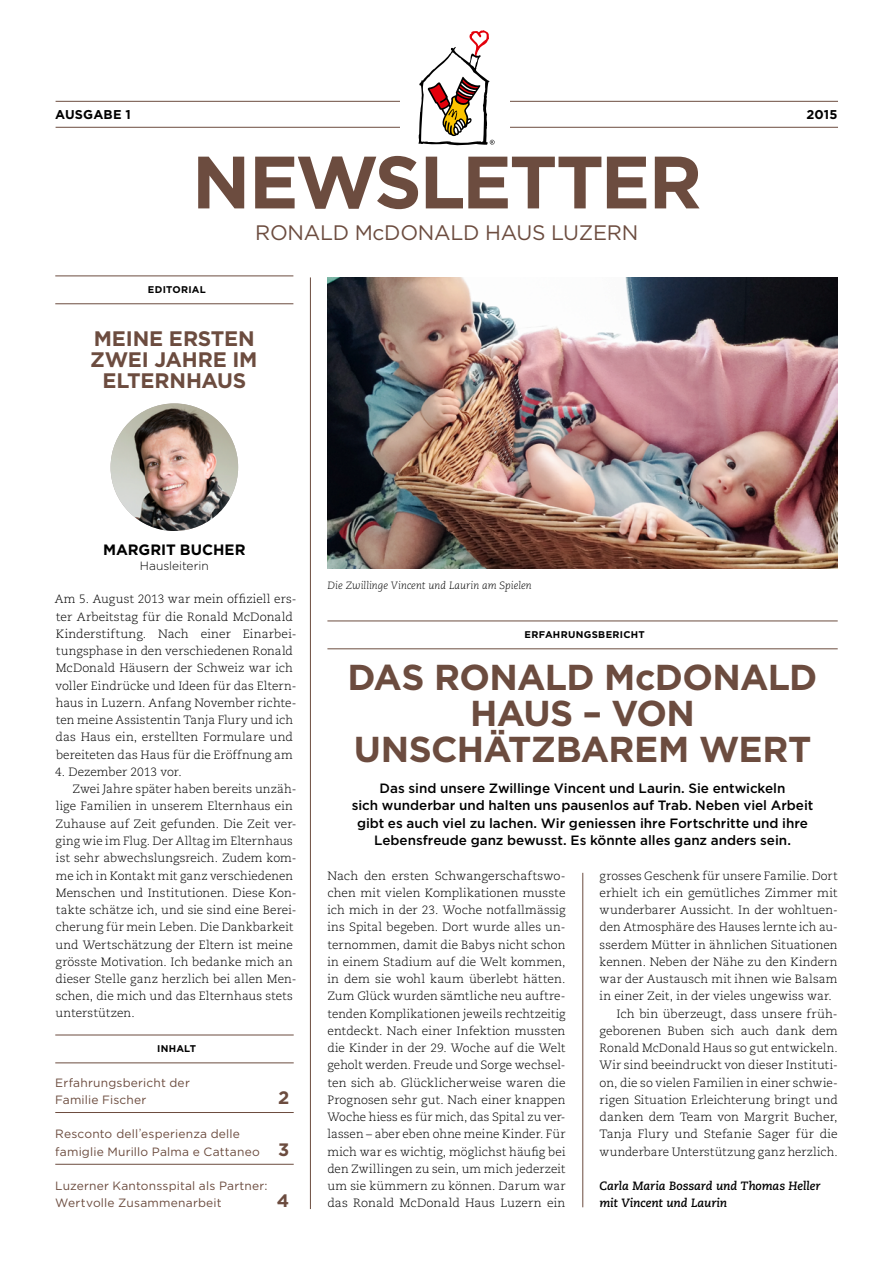
<style>
.page{position:relative;width:893px;height:1263px;background:#fff}
.page>*{position:absolute;margin:0;border:0;box-sizing:border-box;transform-origin:0 0}
.t1{font:700 73.95px "Gotham";letter-spacing:-.03em;color:#6c4c3f}
.t2{font:700 36px/36px "Gotham";letter-spacing:-.02em;color:#6c4c3f;text-align:center}
.t3{font:700 21px/21px "Gotham";letter-spacing:-.01em;color:#6c4c3f;text-align:center}
.t4{font:21px "Gotham";letter-spacing:-.015em;color:#6c4c3f}
.t5{font:700 18px "Gotham";color:#6c4c3f}
.t6{font:700 15px "Gotham";color:#000}
.t7{font:500 13.5px/17.2px "Gotham";color:#000;text-align:center}
.t8{font:700 12.75px "Gotham";letter-spacing:.015em;color:#000}
.t9{font:300 12px/17.2px "Caecilia";letter-spacing:.005em;color:#000}
.t10{font:12px/17.2px "Gotham";letter-spacing:.015em;color:#6c4c3f}
.t11{font:italic 700 12px/17.2px "Caecilia";letter-spacing:-.005em;color:#000}
.t12{font:300 12px "Gotham";color:#000}
.t13{font:10.5px "Caecilia Light Italic Os F";color:#000}
.t14{font:700 9.75px "Gotham";letter-spacing:.03em;color:#000}
.s1{font-family:"Caecilia";font-weight:300}
.s2{font-weight:700;font-size:18px}
</style>
<div class="page">
<hr style="left:56px;top:101px;width:782px;height:1px;background:#6c4c3f">
<hr style="left:56px;top:127px;width:782px;height:1px;background:#6c4c3f">
<hr style="left:55px;top:1035px;width:239px;height:1px;background:#6c4c3f">
<hr style="left:55px;top:1062px;width:239px;height:1px;background:#6c4c3f">
<hr style="left:55px;top:1112px;width:239px;height:1px;background:#6c4c3f">
<hr style="left:55px;top:1164px;width:239px;height:1px;background:#6c4c3f">
<hr style="left:55px;top:276px;width:238px;height:1px;background:#6c4c3f">
<hr style="left:55px;top:303px;width:238px;height:1px;background:#6c4c3f">
<hr style="left:310px;top:277px;width:1px;height:932px;background:#6c4c3f">
<hr style="left:327px;top:621px;width:511px;height:1px;background:#6c4c3f">
<hr style="left:327px;top:648px;width:511px;height:1px;background:#6c4c3f">
<hr style="left:582px;top:873px;width:1px;height:334px;background:#6c4c3f">
<img style="left:111px;top:403px;width:127px;height:128px;border-radius:64px">
<img style="left:327px;top:277px;width:511px;height:292px">
<div style="left:400px;top:30px;width:109px;height:118px;background:#fff"></div>
<svg style="left:418px;top:30px;width:77px;height:115px"></svg>
<p class="t8" style="left:55px;top:106px;width:77px">AUSGABE 1</p>
<p class="t8" style="left:806px;top:106px;width:33px">2015</p>
<h1 class="t1" style="left:192px;top:133px;width:512px">NEWSLETTER</h1>
<h3 class="t4" style="left:255px;top:219px;width:384px">RONALD McDONALD HAUS LUZERN</h3>
<p class="t14" style="left:148px;top:283px;width:60px">EDITORIAL</p>
<h3 class="t3" style="left:90px;top:328px;width:169px">MEINE ERSTEN<br>ZWEI JAHRE IM<br>ELTERNHAUS</h3>
<p class="t6" style="left:103px;top:539px;width:144px">MARGRIT BUCHER</p>
<p class="t12" style="left:140px;top:558px;width:70px">Hausleiterin</p>
<p class="t9" style="left:55px;top:591px;width:243px">Am 5. August 2013 war mein offiziell ers&shy;ter Arbeitstag für die Ronald McDonald Kinderstiftung. Nach einer Einarbei&shy;tungsphase in den verschiedenen Ronald McDonald Häusern der Schweiz war ich voller Eindrücke und Ideen für das Eltern&shy;haus in Luzern. Anfang November richte&shy;ten meine Assistentin Tanja Flury und ich das Haus ein, erstellten Formulare und bereiteten das Haus für die Eröffnung am</p>
<p class="t9" style="left:55px;top:763px;width:128px">4. Dezember 2013 vor.</p>
<p class="t9" style="left:73px;top:781px;width:225px">Zwei Jahre später haben bereits unzäh-</p>
<p class="t9" style="left:56px;top:798px;width:239px">lige Familien in unserem Elternhaus ein</p>
<p class="t9" style="left:56px;top:815px;width:242px">Zuhause auf Zeit gefunden. Die Zeit ver-</p>
<p class="t9" style="left:56px;top:832px;width:239px">ging wie im Flug. Der Alltag im Elternhaus</p>
<p class="t9" style="left:56px;top:850px;width:242px">ist sehr abwechslungsreich. Zudem kom-</p>
<p class="t9" style="left:56px;top:867px;width:239px">me ich in Kontakt mit ganz verschiedenen</p>
<p class="t9" style="left:56px;top:884px;width:242px">Menschen und Institutionen. Diese Kon-</p>
<p class="t9" style="left:56px;top:901px;width:242px">takte schätze ich, und sie sind eine Berei-</p>
<p class="t9" style="left:55px;top:919px;width:239px">cherung für mein Leben. Die Dankbarkeit</p>
<p class="t9" style="left:56px;top:936px;width:239px">und Wertschätzung der Eltern ist meine</p>
<p class="t9" style="left:56px;top:953px;width:239px">grösste Motivation. Ich bedanke mich an</p>
<p class="t9" style="left:56px;top:970px;width:242px">dieser Stelle ganz herzlich bei allen Men-</p>
<p class="t9" style="left:56px;top:988px;width:239px">schen, die mich und das Elternhaus stets</p>
<p class="t9" style="left:56px;top:1005px;width:81px">unterstützen.</p>
<p class="t14" style="left:157px;top:1042px;width:41px">INHALT</p>
<p class="t10" style="left:55px;top:1073px;width:136px">Erfahrungsbericht der<br>Familie Fischer</p>
<h3 class="t5" style="left:278px;top:1085px;width:13px">2</h3>
<p class="t10" style="left:55px;top:1125px;width:236px">Resconto dell<span class="s1">’</span>esperienza delle famiglie Murillo Palma e Cattaneo <span class="s2">3</span></p>
<p class="t10" style="left:55px;top:1177px;width:214px">Luzerner Kantonsspital als Partner:<br>Wertvolle Zusammenarbeit</p>
<h3 class="t5" style="left:277px;top:1189px;width:14px">4</h3>
<p class="t13" style="left:327px;top:580px;width:206px">Die Zwillinge Vincent und Laurin am Spielen</p>
<p class="t14" style="left:524px;top:628px;width:122px">ERFAHRUNGSBERICHT</p>
<h2 class="t2" style="left:348px;top:659px;width:471px">DAS RONALD McDONALD<br>HAUS – VON<br>UNSCHÄTZBAREM WERT</h2>
<p class="t7" style="left:352px;top:780px;width:463px">Das sind unsere Zwillinge Vincent und Laurin. Sie entwickeln<br>sich wunderbar und halten uns pausenlos auf Trab. Neben viel Arbeit gibt es auch viel zu lachen. Wir geniessen ihre Fortschritte und ihre Lebensfreude ganz bewusst. Es könnte alles ganz anders sein.</p>
<p class="t9" style="left:327px;top:867px;width:240px;text-align:justify">Nach den ersten Schwangerschaftswo&shy;chen mit vielen Komplikationen musste ich mich in der 23. Woche notfallmässig ins Spital begeben. Dort wurde alles un&shy;ternommen, damit die Babys nicht schon in einem Stadium auf die Welt kommen, in dem sie wohl kaum überlebt hätten.<br>Zum Glück wurden sämtliche neu auftre&shy;tenden Komplikationen jeweils rechtzeitig entdeckt. Nach einer Infektion mussten die Kinder in der 29. Woche auf die Welt geholt werden. Freude und Sorge wechsel&shy;ten sich ab. Glücklicherweise waren die Prognosen sehr gut. Nach einer knappen Woche hiess es für mich, das Spital zu ver&shy;lassen – aber eben ohne meine Kinder. Für mich war es wichtig, möglichst häufig bei den Zwillingen zu sein, um mich jederzeit um sie kümmern zu können. Darum war das Ronald McDonald Haus Luzern ein</p>
<p class="t9" style="left:600px;top:867px;width:240px">grosses Geschenk für unsere Familie. Dort</p>
<p class="t9" style="left:600px;top:884px;width:240px">erhielt ich ein gemütliches Zimmer mit</p>
<p class="t9" style="left:600px;top:901px;width:240px">wunderbarer Aussicht. In der wohltuen-</p>
<p class="t9" style="left:600px;top:919px;width:240px">den Atmosphäre des Hauses lernte ich au-</p>
<p class="t9" style="left:600px;top:936px;width:240px">sserdem Mütter in ähnlichen Situationen</p>
<p class="t9" style="left:600px;top:953px;width:240px">kennen. Neben der Nähe zu den Kindern</p>
<p class="t9" style="left:600px;top:970px;width:240px">war der Austausch mit ihnen wie Balsam</p>
<p class="t9" style="left:600px;top:988px;width:234px">in einer Zeit, in der vieles ungewiss war.</p>
<p class="t9" style="left:617px;top:1005px;width:221px">Ich bin überzeugt, dass unsere früh-</p>
<p class="t9" style="left:600px;top:1022px;width:240px">geborenen Buben sich auch dank dem</p>
<p class="t9" style="left:600px;top:1039px;width:240px">Ronald McDonald Haus so gut entwickeln.</p>
<p class="t9" style="left:600px;top:1057px;width:240px">Wir sind beeindruckt von dieser Instituti-</p>
<p class="t9" style="left:600px;top:1074px;width:240px">on, die so vielen Familien in einer schwie-</p>
<p class="t9" style="left:600px;top:1091px;width:240px">rigen Situation Erleichterung bringt und</p>
<p class="t9" style="left:600px;top:1108px;width:240px">danken dem Team von Margrit Bucher,</p>
<p class="t9" style="left:600px;top:1126px;width:240px">Tanja Flury und Stefanie Sager für die</p>
<p class="t9" style="left:600px;top:1143px;width:240px">wunderbare Unterstützung ganz herzlich.</p>
<p class="t11" style="left:600px;top:1177px;width:222px">Carla Maria Bossard und Thomas Heller mit Vincent und Laurin</p>
</div>
